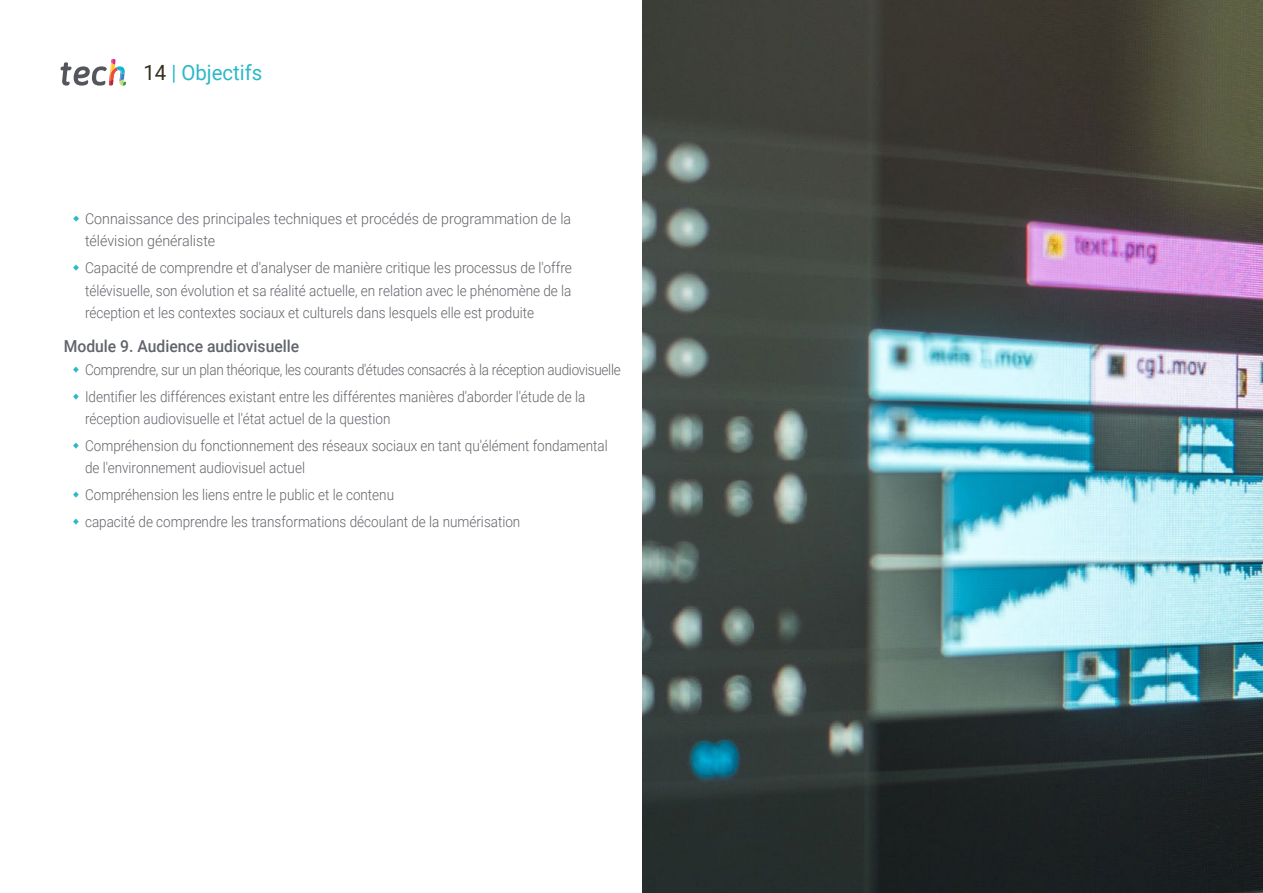
<style>
.page{position:relative;width:1263px;height:893px;background:#fff}
.page>*{position:absolute;margin:0;border:0;box-sizing:border-box;transform-origin:0 0}
.t1{font:21px "Roboto";color:#2db8c5}
.t2{font:500 16.5px "Roboto";color:#61646a;scale:.95 1}
.t3{font:300 15px/26.7px "Roboto";color:#61646a;scale:.9 1}
.t4{font:300 15px/22.5px "Roboto";color:#61646a;text-align:justify;scale:.92 1}
.t5{font:300 15px/26.7px "Roboto";letter-spacing:-.02em;color:#61646a;scale:.9 1}
.t6{font:300 15px/22.5px "Roboto";color:#61646a;scale:.95 1}
.s1{color:#312e20}
</style>
<div class="page">
<img style="left:642px;top:0;width:621px;height:893px">
<svg style="left:61px;top:59px;width:65px;height:27px"></svg>
<h1 class="t1" style="left:144px;top:57px;width:120px"><span class="s1">14</span> | Objectifs</h1>
<p class="t6" style="left:85px;top:207px;width:513px">Connaissance des principales techniques et procédés de programmation de la télévision généraliste</p>
<p class="t4" style="left:85px;top:256px;width:531px">Capacité de comprendre et d'analyser de manière critique les processus de l'offre télévisuelle, son évolution et sa réalité actuelle, en relation avec le phénomène de la réception et les contextes sociaux et culturels dans lesquels elle est produite</p>
<p class="t2" style="left:64px;top:335px;width:249px">Module 9. Audience audiovisuelle</p>
<p class="t5" style="left:85px;top:356px;width:597px">Comprendre, sur un plan théorique, les courants d'études consacrés à la réception audiovisuelle<br>Identifier les différences existant entre les différentes manières d'aborder l'étude de la</p>
<p class="t3" style="left:85px;top:405px;width:582px">réception audiovisuelle et l'état actuel de la question<br>Compréhension du fonctionnement des réseaux sociaux en tant qu'élément fondamental</p>
<p class="t3" style="left:85px;top:454px;width:485px">de l'environnement audiovisuel actuel<br>Compréhension les liens entre le public et le contenu<br>capacité de comprendre les transformations découlant de la numérisation</p>
</div>
